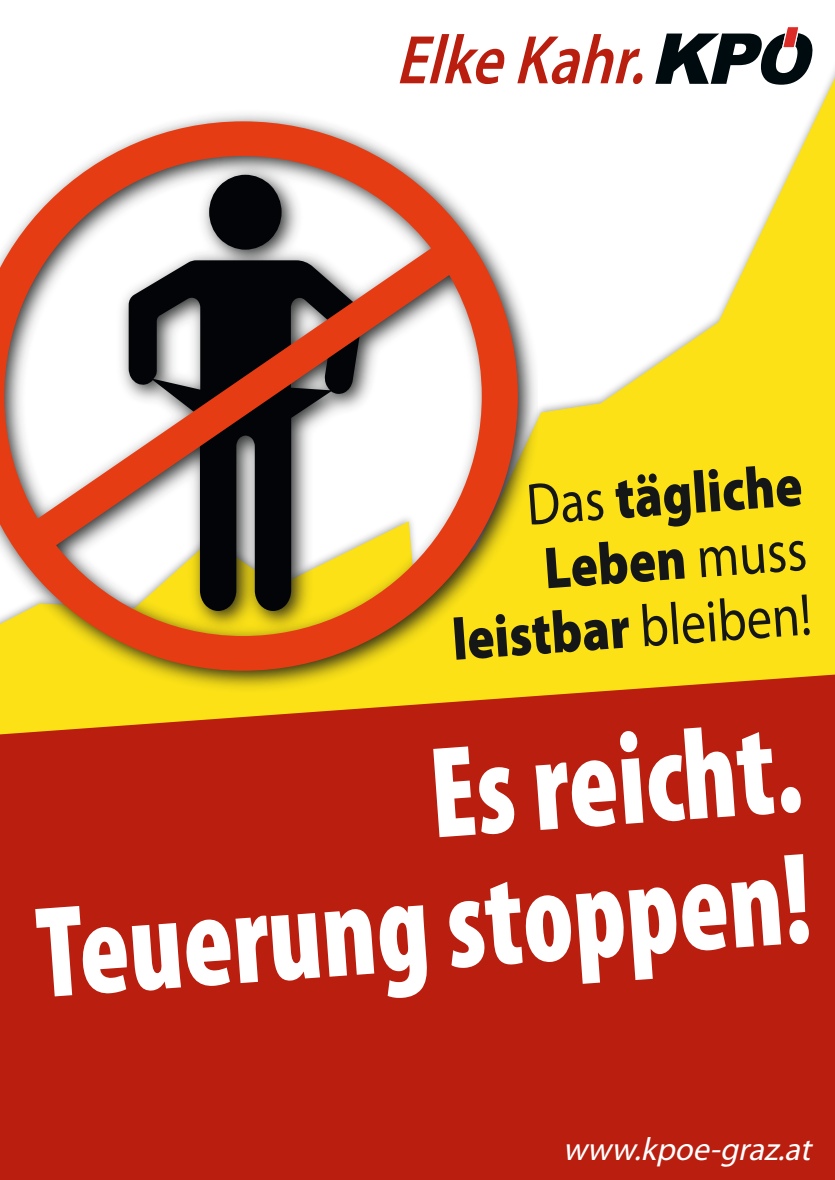
<style>
.page{position:relative;width:835px;height:1180px;background:#fff}
.page>*{position:absolute;margin:0;border:0;box-sizing:border-box;transform-origin:0 0}
.t1{font:900 condensed 131.25px/131.6px "Myriad Pro";color:#fff;text-align:right;scale:.86 1}
.t2{font:italic 600 69.3px "Myriad Pro";color:#b91e0f;scale:.85 1}
.t3{font:900 59.5px/64.9px "Myriad Pro";color:#151616;text-align:right;scale:.85 1}
.t4{font:italic 32.34px "Myriad Pro";color:#fff}
.s1{font-weight:400}
</style>
<div class="page">
<svg style="left:538px;top:71px;width:296px;height:601px"></svg>
<div style="left:0;top:106px;width:538px;height:589px;background:#151616;opacity:.91"></div>
<svg style="left:0;top:121px;width:517px;height:550px"></svg>
<div style="left:0;top:672px;width:834px;height:508px;background:#b91e0f"></div>
<svg style="left:655px;top:27px;width:162px;height:58px"></svg>
<p class="t2" style="left:395px;top:16px;width:317px">ElkeKahr.</p>
<p class="t3" style="left:441px;top:475px;width:425px;rotate:-4deg"><span class="s1">Das</span> tägliche<br>Leben <span class="s1">muss </span>leistbar <span class="s1">bleiben!</span></p>
<h1 class="t1" style="left:23px;top:752px;width:903px;rotate:-4deg">Es reicht.<br>Teuerung stoppen!</h1>
<p class="t4" style="left:562px;top:1129px;width:258px">www.kpoe-graz.at</p>
</div>
